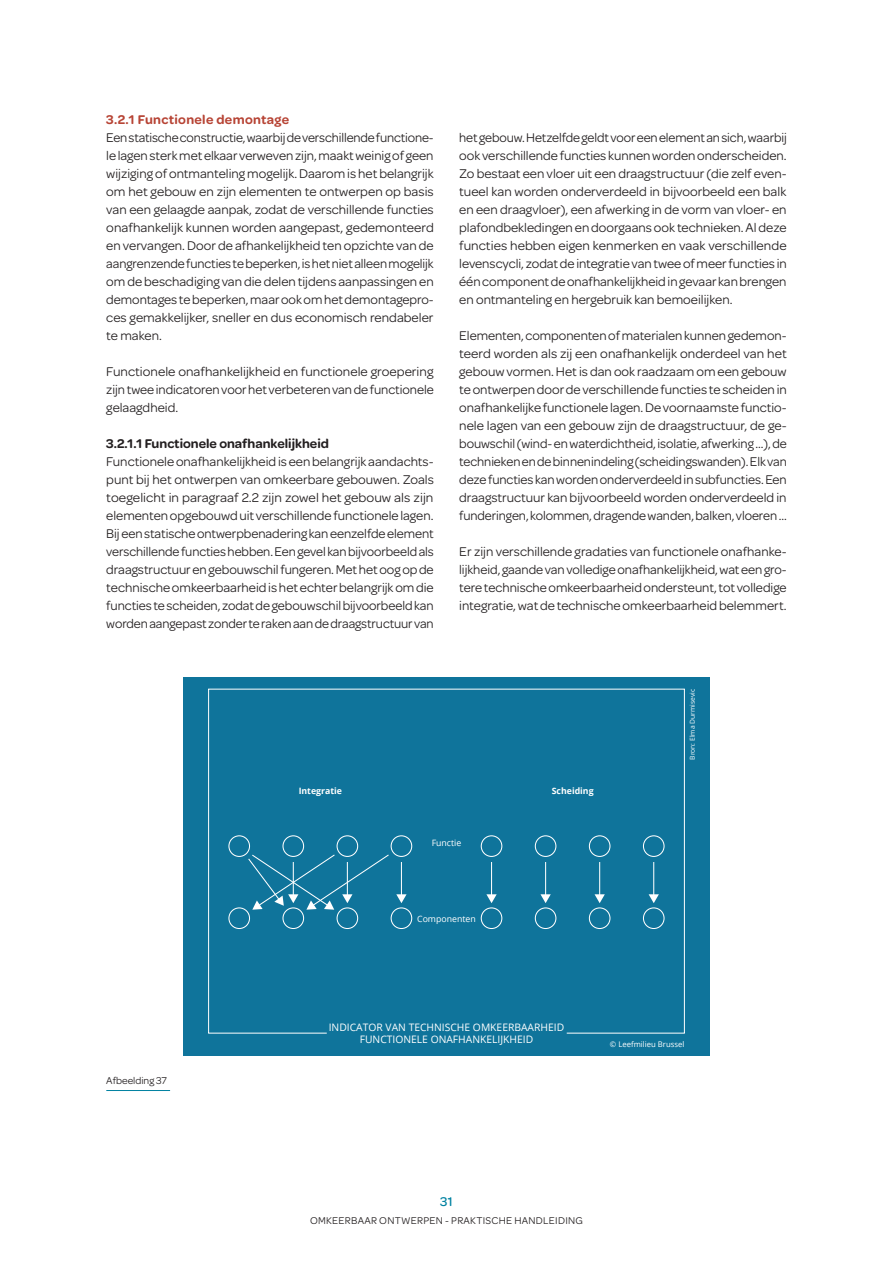
<style>
.page{position:relative;width:893px;height:1263px;background:#fff}
.page>*{position:absolute;margin:0;border:0;box-sizing:border-box;transform-origin:0 0}
.t1{font:13.5px/18px "Omnes";letter-spacing:-.005em;color:#231f20;text-align:justify}
.t2{font:600 13.5px "Omnes";color:#231f20}
.t3{font:600 13.5px "Omnes";letter-spacing:.025em;color:#b74435}
.t4{font:500 13.5px "Omnes";color:#0082a1}
.t5{font:10.5px "Omnes";letter-spacing:.025em;color:#231f20}
.t6{font:10.5px "Omnes";color:#231f20}
.t7{font:10.35px/12.3px "Open Sans";color:#fff;text-align:center}
.t8{font:700 8.7px "Open Sans";color:#fff}
.t9{font:8.7px "Open Sans";color:#fff}
.t10{font:7.65px "Open Sans";color:#fff}
.t11{font:6.75px "Open Sans";color:#fff}
</style>
<div class="page">
<div style="left:183px;top:677px;width:527px;height:378px;background:#0f749b"></div>
<svg style="left:208px;top:689px;width:477px;height:345px"></svg>
<hr style="left:106px;top:1090px;width:64px;height:1px;background:#0082a1">
<p class="t3" style="left:106px;top:110px;width:184px">3.2.1 Functionele demontage</p>
<p class="t1" style="left:106px;top:128px;width:329px">Een statische constructie, waarbij de verschillende functione&shy;le lagen sterk met elkaar verweven zijn, maakt weinig of geen wijziging of ontmanteling mogelijk. Daarom is het belangrijk om het gebouw en zijn elementen te ontwerpen op basis van een gelaagde aanpak, zodat de verschillende functies onafhankelijk kunnen worden aangepast, gedemonteerd en vervangen. Door de afhankelijkheid ten opzichte van de aangrenzende functies te beperken, is het niet alleen mogelijk om de beschadiging van die delen tijdens aanpassingen en demontages te beperken, maar ook om het demontagepro&shy;ces gemakkelijker, sneller en dus economisch rendabeler te maken.</p>
<p class="t1" style="left:106px;top:362px;width:329px">Functionele onafhankelijkheid en functionele groepering zijn twee indicatoren voor het verbeteren van de functionele gelaagdheid.</p>
<p class="t2" style="left:106px;top:434px;width:224px">3.2.1.1 Functionele onafhankelijkheid</p>
<p class="t1" style="left:106px;top:452px;width:329px">Functionele onafhankelijkheid is een belangrijk aandachts&shy;punt bij het ontwerpen van omkeerbare gebouwen. Zoals toegelicht in paragraaf 2.2 zijn zowel het gebouw als zijn elementen opgebouwd uit verschillende functionele lagen.<br>Bij een statische ontwerpbenadering kan eenzelfde element verschillende functies hebben. Een gevel kan bijvoorbeeld als draagstructuur en gebouwschil fungeren. Met het oog op de technische omkeerbaarheid is het echter belangrijk om die functies te scheiden, zodat de gebouwschil bijvoorbeeld kan worden aangepast zonder te raken aan de draagstructuur van</p>
<p class="t1" style="left:459px;top:128px;width:329px">het gebouw. Hetzelfde geldt voor een element an sich, waarbij ook verschillende functies kunnen worden onderscheiden.<br>Zo bestaat een vloer uit een draagstructuur (die zelf even&shy;tueel kan worden onderverdeeld in bijvoorbeeld een balk en een draagvloer), een afwerking in de vorm van vloer- en plafondbekledingen en doorgaans ook technieken. Al deze functies hebben eigen kenmerken en vaak verschillende levenscycli, zodat de integratie van twee of meer functies in één component de onafhankelijkheid in gevaar kan brengen en ontmanteling en hergebruik kan bemoeilijken.</p>
<p class="t1" style="left:459px;top:326px;width:329px">Elementen, componenten of materialen kunnen gedemon&shy;teerd worden als zij een onafhankelijk onderdeel van het gebouw vormen. Het is dan ook raadzaam om een gebouw te ontwerpen door de verschillende functies te scheiden in onafhankelijke functionele lagen. De voornaamste functio&shy;nele lagen van een gebouw zijn de draagstructuur, de ge&shy;bouwschil (wind- en waterdichtheid, isolatie, afwerking ...), de technieken en de binnenindeling (scheidingswanden). Elk van deze functies kan worden onderverdeeld in subfuncties. Een draagstructuur kan bijvoorbeeld worden onderverdeeld in funderingen, kolommen, dragende wanden, balken, vloeren ...</p>
<p class="t1" style="left:459px;top:542px;width:329px">Er zijn verschillende gradaties van functionele onafhanke&shy;lijkheid, gaande van volledige onafhankelijkheid, wat een gro&shy;tere technische omkeerbaarheid ondersteunt, tot volledige integratie, wat de technische omkeerbaarheid belemmert.</p>
<p class="t11" style="left:688px;top:760px;width:72px;rotate:-90deg">Bron: Elma Durmisevic</p>
<p class="t8" style="left:299px;top:785px;width:45px">Integratie</p>
<p class="t8" style="left:552px;top:785px;width:43px">Scheiding</p>
<p class="t9" style="left:432px;top:837px;width:31px">Functie</p>
<p class="t6" style="left:106px;top:1073px;width:62px">Afbeelding 37</p>
<p class="t9" style="left:417px;top:913px;width:60px">Componenten</p>
<p class="t7" style="left:329px;top:1021px;width:237px">INDICATOR VAN TECHNISCHE OMKEERBAARHEID<br>FUNCTIONELE ONAFHANKELIJKHEID</p>
<p class="t10" style="left:610px;top:1039px;width:76px">© Leefmilieu Brussel</p>
<p class="t4" style="left:440px;top:1192px;width:14px">31</p>
<p class="t5" style="left:310px;top:1213px;width:274px">OMKEERBAAR ONTWERPEN - PRAKTISCHE HANDLEIDING</p>
</div>
